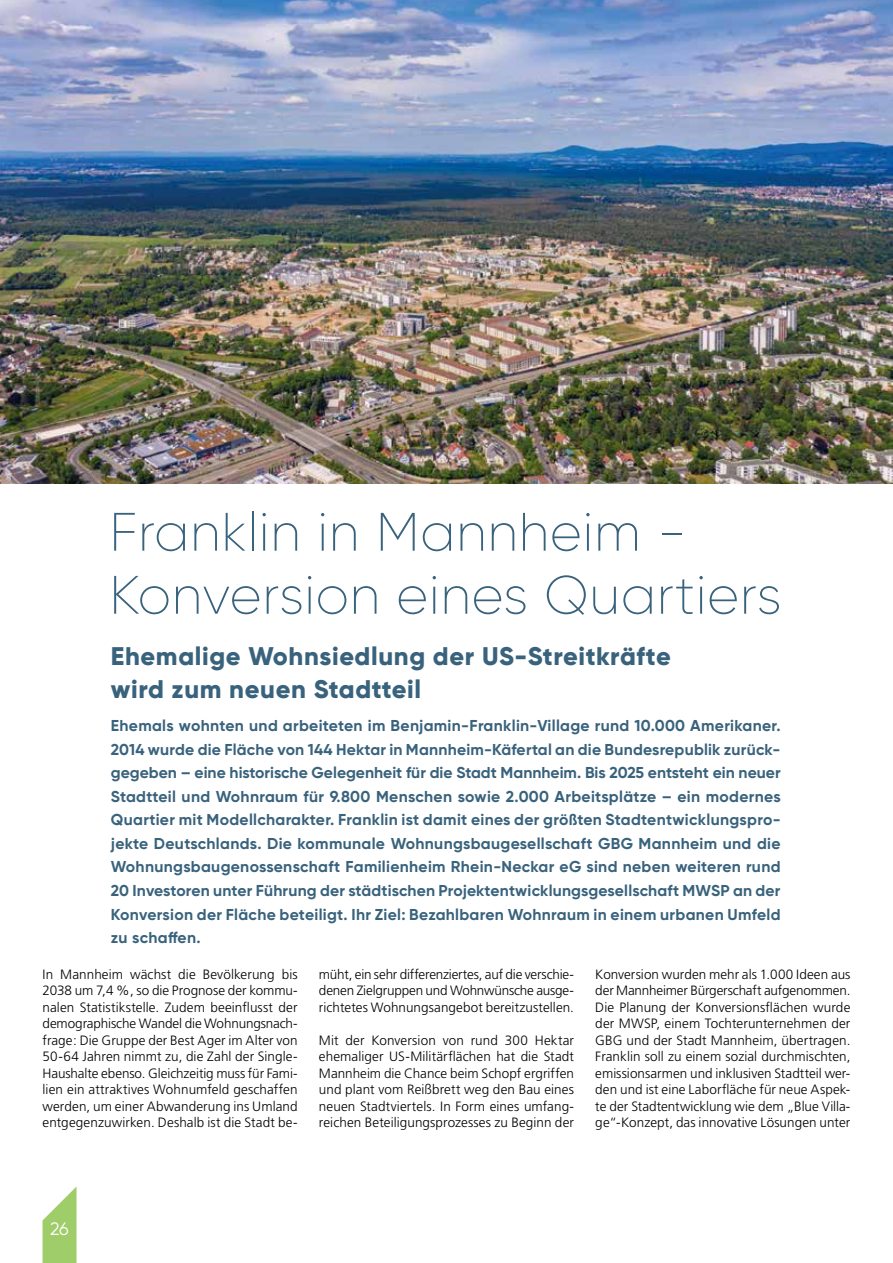
<style>
.page{position:relative;width:893px;height:1263px;background:#fff}
.page>*{position:absolute;margin:0;border:0;box-sizing:border-box;transform-origin:0 0}
.t1{font:200 54px/63px "Gilroy";letter-spacing:.01em;color:#39627c}
.t2{font:800 25.5px/33px "Gilroy";letter-spacing:.025em;color:#39627c}
.t3{font:18px "Gilroy";color:#fff}
.t4{font:700 15.75px/23.5px "Gilroy";letter-spacing:.02em;color:#39627c;text-align:justify}
.t5{font:300 13.5px/16.5px "Frutiger";letter-spacing:.005em;color:#000;text-align:justify}
</style>
<div class="page">
<img style="left:0;top:0;width:893px;height:484px">
<svg style="left:43px;top:1186px;width:34px;height:77px"></svg>
<h1 class="t1" style="left:109px;top:500px;width:674px">Franklin in Mannheim -<br>Konversion eines Quartiers</h1>
<h2 class="t2" style="left:111px;top:640px;width:561px">Ehemalige Wohnsiedlung der US-Streitkräfte wird zum neuen Stadtteil</h2>
<p class="t4" style="left:111px;top:714px;width:671px">Ehemals wohnten und arbeiteten im Benjamin-Franklin-Village rund 10.000 Amerikaner.<br>2014 wurde die Fläche von 144 Hektar in Mannheim-Käfertal an die Bundesrepublik zurück&shy;gegeben – eine historische Gelegenheit für die Stadt Mannheim. Bis 2025 entsteht ein neuer Stadtteil und Wohnraum für 9.800 Menschen sowie 2.000 Arbeitsplätze – ein modernes Quartier mit Modellcharakter. Franklin ist damit eines der größten Stadtentwicklungspro&shy;jekte Deutschlands. Die kommunale Wohnungsbaugesellschaft GBG Mannheim und die Wohnungsbaugenossenschaft Familienheim Rhein-Neckar eG sind neben weiteren rund 20 Investoren unter Führung der städtischen Projektentwicklungsgesellschaft MWSP an der Konversion der Fläche beteiligt. Ihr Ziel: Bezahlbaren Wohnraum in einem urbanen Umfeld zu schaffen.</p>
<p class="t5" style="left:595px;top:966px;width:257px">Konversion wurden mehr als 1.000 Ideen aus der Mannheimer Bürgerschaft aufgenommen.<br>Die Planung der Konversionsflächen wurde der MWSP, einem Tochterunternehmen der GBG und der Stadt Mannheim, übertragen.<br>Franklin soll zu einem sozial durchmischten, emissionsarmen und inklusiven Stadtteil wer&shy;den und ist eine Laborfläche für neue Aspek&shy;te der Stadtentwicklung wie dem „Blue Villa&shy;ge“-Konzept, das innovative Lösungen unter</p>
<p class="t5" style="left:319px;top:966px;width:257px">müht, ein sehr differenziertes, auf die verschie&shy;denen Zielgruppen und Wohnwünsche ausge&shy;richtetes Wohnungsangebot bereitzustellen.</p>
<p class="t5" style="left:319px;top:1032px;width:257px">Mit der Konversion von rund 300 Hektar ehemaliger US-Militärflächen hat die Stadt Mannheim die Chance beim Schopf ergriffen und plant vom Reißbrett weg den Bau eines neuen Stadtviertels. In Form eines umfang&shy;reichen Beteiligungsprozesses zu Beginn der</p>
<p class="t5" style="left:43px;top:966px;width:257px">In Mannheim wächst die Bevölkerung bis 2038 um 7,4 %, so die Prognose der kommu&shy;nalen Statistikstelle. Zudem beeinflusst der demographische Wandel die Wohnungsnach&shy;frage: Die Gruppe der Best Ager im Alter von 50-64 Jahren nimmt zu, die Zahl der Single-Haushalte ebenso. Gleichzeitig muss für Fami&shy;lien ein attraktives Wohnumfeld geschaffen werden, um einer Abwanderung ins Umland entgegenzuwirken. Deshalb ist die Stadt be-</p>
<h3 class="t3" style="left:50px;top:1217px;width:20px">26</h3>
</div>
